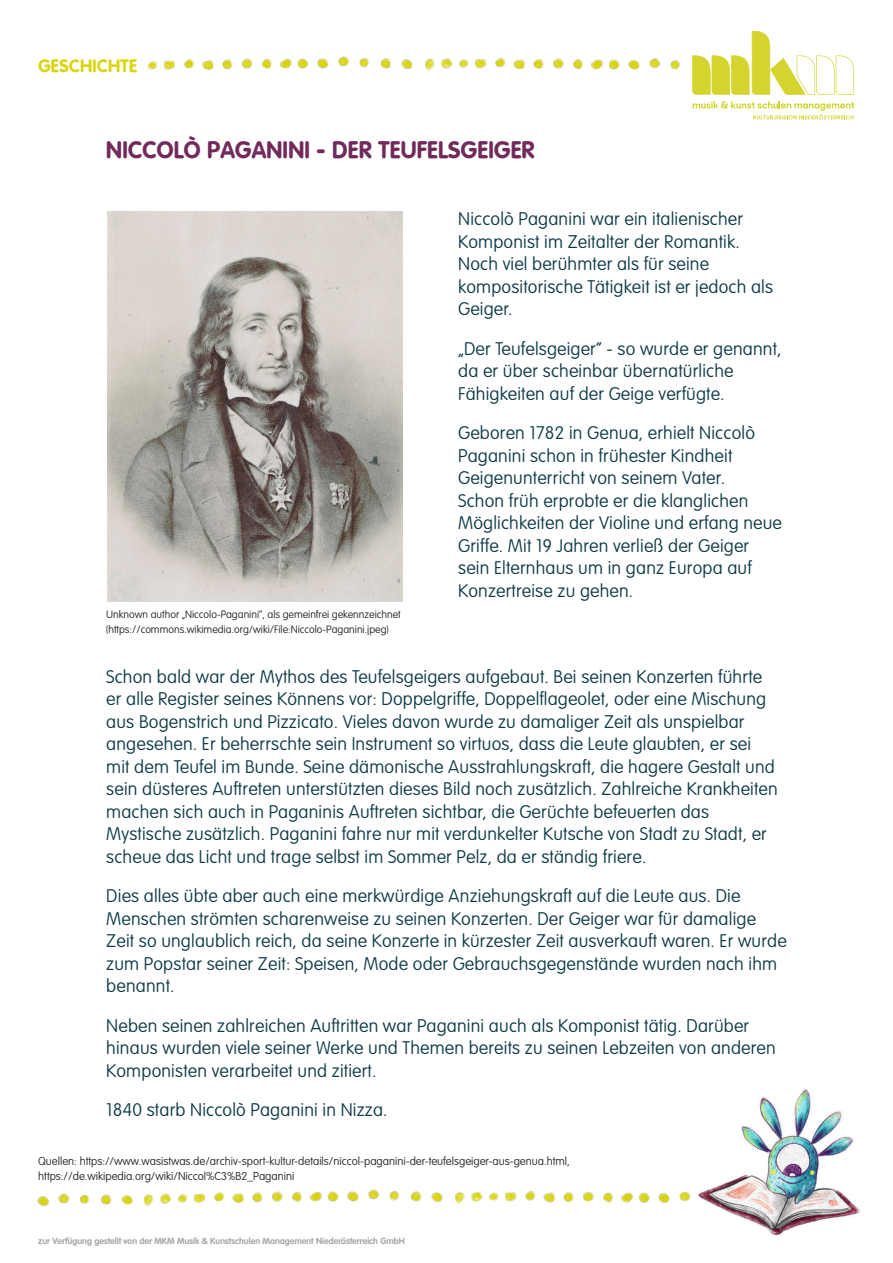
<style>
.page{position:relative;width:893px;height:1263px;background:#fff}
.page>*{position:absolute;margin:0;border:0;box-sizing:border-box;transform-origin:0 0}
.t1{font:700 24px "Vag";letter-spacing:.01em;color:#712b5b}
.t2{font:100 18px/22.5px "VAG Rounded Std";letter-spacing:.01em;color:#0c3945}
.t3{font:700 18px "Vag";letter-spacing:.02em;color:#dad50a}
.t4{font:100 11.25px/14.4px "VAG Rounded Std";color:#231f20}
.t5{font:100 10.5px "VAG Rounded Std";color:#231f20}
.t6{font:700 9px "Vag";color:#aaabaf}
</style>
<div class="page">
<img style="left:455px;top:1191px;width:236px;height:13px">
<img style="left:425px;top:57px;width:255px;height:14px">
<img style="left:144px;top:1189px;width:299px;height:17px">
<img style="left:37px;top:1193px;width:96px;height:14px">
<img style="left:148px;top:56px;width:265px;height:14px">
<svg style="left:693px;top:101px;width:161px;height:19px"></svg>
<svg style="left:692px;top:31px;width:162px;height:64px"></svg>
<img style="left:697px;top:1089px;width:163px;height:147px">
<img style="left:107px;top:212px;width:296px;height:390px">
<p class="t3" style="left:38px;top:55px;width:100px">GESCHICHTE</p>
<p class="t1" style="left:106px;top:136px;width:430px">NICCOLÒ PAGANINI - DER TEUFELSGEIGER</p>
<p class="t5" style="left:106px;top:609px;width:296px">Unknown author „Niccolo-Paganini“, als gemeinfrei gekennzeichnet</p>
<p class="t5" style="left:106px;top:623px;width:284px">(https://commons.wikimedia.org/wiki/File:Niccolo-Paganini.jpeg)</p>
<p class="t2" style="left:458px;top:208px;width:316px">Niccolò Paganini war ein italienischer<br>Komponist im Zeitalter der Romantik.<br>Noch viel berühmter als für seine kompositorische Tätigkeit ist er jedoch als<br>Geiger.</p>
<p class="t2" style="left:458px;top:338px;width:325px">„Der Teufelsgeiger“ - so wurde er genannt, da er über scheinbar übernatürliche<br>Fähigkeiten auf der Geige verfügte.</p>
<p class="t2" style="left:458px;top:422px;width:325px">Geboren 1782 in Genua, erhielt Niccolò Paganini schon in frühester Kindheit Geigenunterricht von seinem Vater.<br>Schon früh erprobte er die klanglichen Möglichkeiten der Violine und erfang neue Griffe. Mit 19 Jahren verließ der Geiger sein Elternhaus um in ganz Europa auf Konzertreise zu gehen.</p>
<p class="t2" style="left:106px;top:666px;width:673px">Schon bald war der Mythos des Teufelsgeigers aufgebaut. Bei seinen Konzerten führte er alle Register seines Könnens vor: Doppelgriffe, Doppelflageolet, oder eine Mischung aus Bogenstrich und Pizzicato. Vieles davon wurde zu damaliger Zeit als unspielbar angesehen. Er beherrschte sein Instrument so virtuos, dass die Leute glaubten, er sei mit dem Teufel im Bunde. Seine dämonische Ausstrahlungskraft, die hagere Gestalt und sein düsteres Auftreten unterstützten dieses Bild noch zusätzlich. Zahlreiche Krankheiten machen sich auch in Paganinis Auftreten sichtbar, die Gerüchte befeuerten das Mystische zusätzlich. Paganini fahre nur mit verdunkelter Kutsche von Stadt zu Stadt, er scheue das Licht und trage selbst im Sommer Pelz, da er ständig friere.</p>
<p class="t2" style="left:106px;top:885px;width:682px">Dies alles übte aber auch eine merkwürdige Anziehungskraft auf die Leute aus. Die Menschen strömten scharenweise zu seinen Konzerten. Der Geiger war für damalige Zeit so unglaublich reich, da seine Konzerte in kürzester Zeit ausverkauft waren. Er wurde zum Popstar seiner Zeit: Speisen, Mode oder Gebrauchsgegenstände wurden nach ihm benannt.</p>
<p class="t2" style="left:106px;top:1015px;width:671px">Neben seinen zahlreichen Auftritten war Paganini auch als Komponist tätig. Darüber hinaus wurden viele seiner Werke und Themen bereits zu seinen Lebzeiten von anderen<br>Komponisten verarbeitet und zitiert.</p>
<p class="t2" style="left:106px;top:1099px;width:283px">1840 starb Niccolò Paganini in Nizza.</p>
<p class="t4" style="left:38px;top:1154px;width:533px">Quellen: https://www.wasistwas.de/archiv-sport-kultur-details/niccol-paganini-der-teufelsgeiger-aus-genua.html, https://de.wikipedia.org/wiki/Niccol%C3%B2_Paganini</p>
<p class="t6" style="left:38px;top:1235px;width:368px">zur Verfügung gestellt von der MKM Musik &amp; Kunstschulen Management Niederösterreich GmbH</p>
</div>
